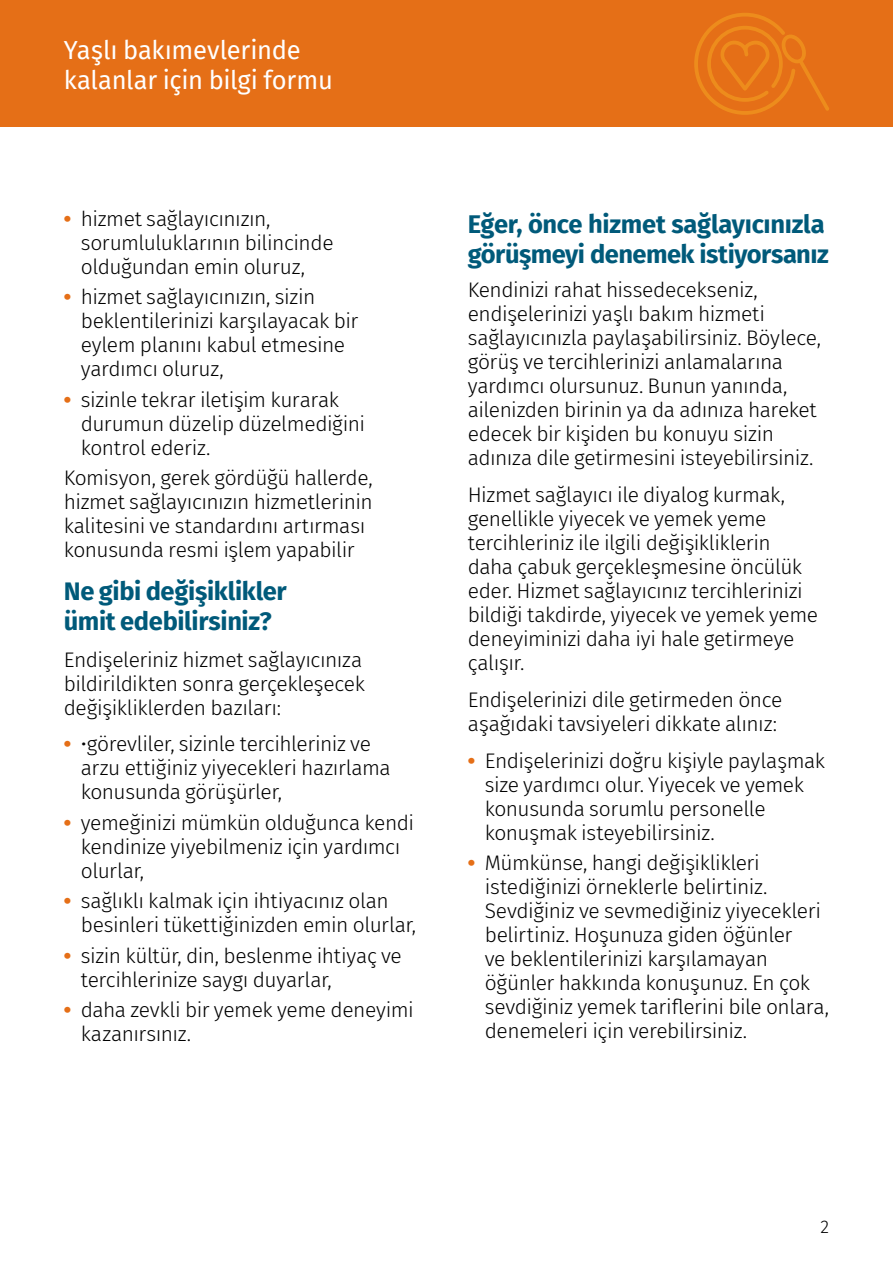
<style>
.page{position:relative;width:893px;height:1263px;background:#fff}
.page>*{position:absolute;margin:0;border:0;box-sizing:border-box;transform-origin:0 0}
.H3_consumer{font:700 25.5px/30px "Fira Sans";letter-spacing:-.015em;color:#005a7a}
.t1{font:25.5px/30px "Fira Sans";letter-spacing:-.01em;color:#fff}
.Consumer_Body_text_1{font:700 25.5px/30px "Fira Sans";letter-spacing:-.01em;color:#005a7a}
.Consumer_Body_text_1-2{font:300 21px/24px "Fira Sans";letter-spacing:-.02em;color:#000}
.t2{font:300 18px "Fira Sans";color:#000}
.s1{font-family:"Arial";font-weight:700;color:#e56f17}
</style>
<div class="page">
<div style="left:0;top:0;width:893px;height:127px;background:#e56f17"></div>
<svg style="left:694px;top:13px;width:135px;height:102px"></svg>
<p class="t1" style="left:64px;top:34px;width:271px">Yaşlı bakımevlerinde kalanlar için bilgi formu</p>
<p class="Consumer_Body_text_1-2" style="left:81px;top:206px;width:254px;text-indent:-17px"><span class="s1">•</span> hizmet sağlayıcınızın, sorumluluklarının bilincinde olduğundan emin oluruz,</p>
<p class="Consumer_Body_text_1-2" style="left:81px;top:285px;width:279px;text-indent:-17px"><span class="s1">•</span> hizmet sağlayıcınızın, sizin beklentilerinizi karşılayacak bir eylem planını kabul etmesine yardımcı oluruz,</p>
<p class="Consumer_Body_text_1-2" style="left:81px;top:387px;width:286px;text-indent:-17px"><span class="s1">•</span> sizinle tekrar iletişim kurarak durumun düzelip düzelmediğini kontrol ederiz.</p>
<p class="Consumer_Body_text_1-2" style="left:64px;top:466px;width:311px">Komisyon, gerek gördüğü hallerde, hizmet sağlayıcınızın hizmetlerinin kalitesini ve standardını artırması konusunda resmi işlem yapabilir</p>
<p class="Consumer_Body_text_1" style="left:64px;top:574px;width:224px">Ne gibi değişiklikler ümit edebilirsiniz?</p>
<p class="Consumer_Body_text_1-2" style="left:64px;top:647px;width:303px">Endişeleriniz hizmet sağlayıcınıza bildirildikten sonra gerçekleşecek değişikliklerden bazıları:</p>
<p class="Consumer_Body_text_1-2" style="left:81px;top:732px;width:312px;text-indent:-17px"><span class="s1">•</span> •görevliler, sizinle tercihleriniz ve arzu ettiğiniz yiyecekleri hazırlama konusunda görüşürler,</p>
<p class="Consumer_Body_text_1-2" style="left:81px;top:810px;width:335px;text-indent:-17px"><span class="s1">•</span> yemeğinizi mümkün olduğunca kendi kendinize yiyebilmeniz için yardımcı olurlar,</p>
<p class="Consumer_Body_text_1-2" style="left:81px;top:889px;width:337px;text-indent:-17px"><span class="s1">•</span> sağlıklı kalmak için ihtiyacınız olan besinleri tükettiğinizden emin olurlar,</p>
<p class="Consumer_Body_text_1-2" style="left:81px;top:943px;width:323px;text-indent:-17px"><span class="s1">•</span> sizin kültür, din, beslenme ihtiyaç ve tercihlerinize saygı duyarlar,</p>
<p class="Consumer_Body_text_1-2" style="left:81px;top:997px;width:334px;text-indent:-17px"><span class="s1">•</span> daha zevkli bir yemek yeme deneyimi kazanırsınız.</p>
<h3 class="H3_consumer" style="left:468px;top:208px;width:363px">Eğer, önce hizmet sağlayıcınızla görüşmeyi denemek istiyorsanız</h3>
<p class="Consumer_Body_text_1-2" style="left:468px;top:278px;width:355px">Kendinizi rahat hissedecekseniz, endişelerinizi yaşlı bakım hizmeti sağlayıcınızla paylaşabilirsiniz. Böylece, görüş ve tercihlerinizi anlamalarına yardımcı olursunuz. Bunun yanında, ailenizden birinin ya da adınıza hareket edecek bir kişiden bu konuyu sizin adınıza dile getirmesini isteyebilirsiniz.</p>
<p class="Consumer_Body_text_1-2" style="left:468px;top:483px;width:352px">Hizmet sağlayıcı ile diyalog kurmak, genellikle yiyecek ve yemek yeme tercihleriniz ile ilgili değişikliklerin daha çabuk gerçekleşmesine öncülük eder. Hizmet sağlayıcınız tercihlerinizi bildiği takdirde, yiyecek ve yemek yeme deneyiminizi daha iyi hale getirmeye çalışır.</p>
<p class="Consumer_Body_text_1-2" style="left:468px;top:687px;width:316px">Endişelerinizi dile getirmeden önce aşağıdaki tavsiyeleri dikkate alınız:</p>
<p class="Consumer_Body_text_1-2" style="left:485px;top:748px;width:342px;text-indent:-17px"><span class="s1">•</span> Endişelerinizi doğru kişiyle paylaşmak size yardımcı olur. Yiyecek ve yemek konusunda sorumlu personelle konuşmak isteyebilirsiniz.</p>
<p class="Consumer_Body_text_1-2" style="left:485px;top:850px;width:346px;text-indent:-17px"><span class="s1">•</span> Mümkünse, hangi değişiklikleri istediğinizi örneklerle belirtiniz.<br>Sevdiğiniz ve sevmediğiniz yiyecekleri belirtiniz. Hoşunuza giden öğünler<br>ve beklentilerinizi karşılamayan öğünler hakkında konuşunuz. En çok sevdiğiniz yemek tariflerini bile onlara, denemeleri için verebilirsiniz.</p>
<p class="t2" style="left:821px;top:1214px;width:10px">2</p>
</div>
